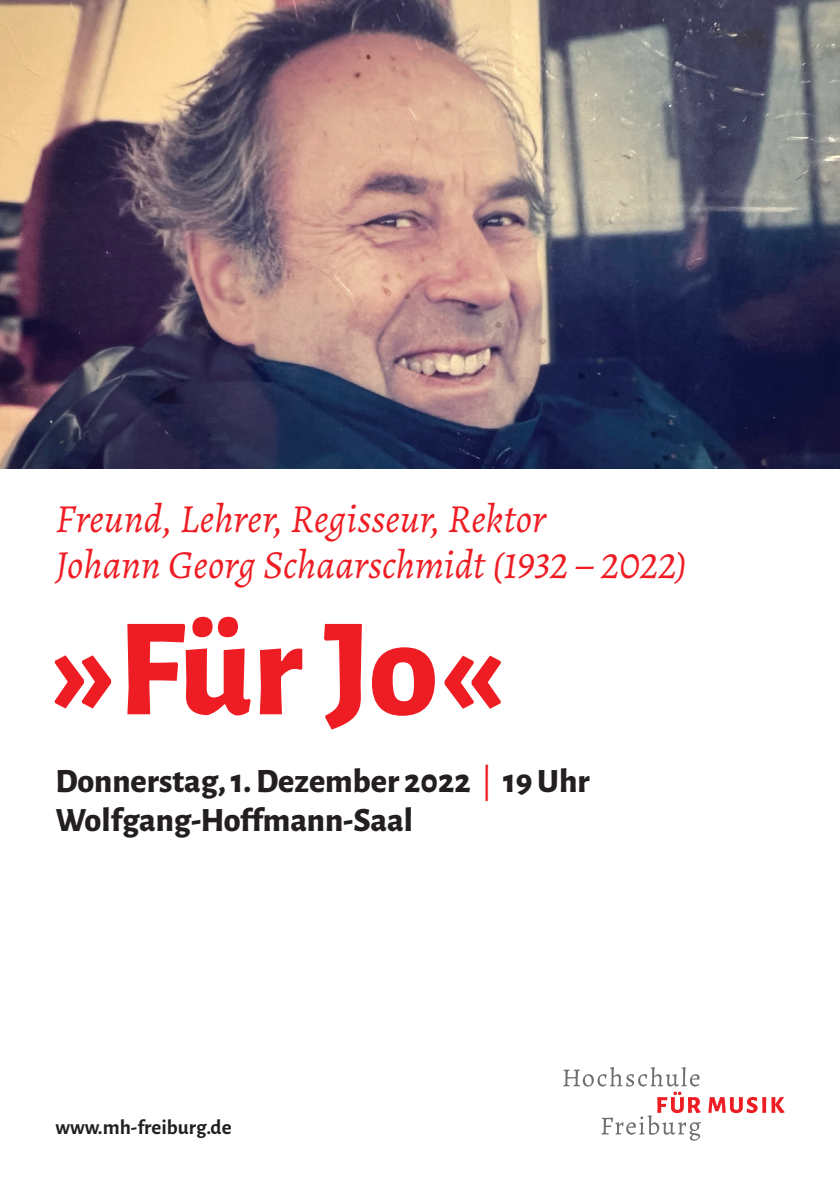
<style>
.page{position:relative;width:840px;height:1191px;background:#fff}
.page>*{position:absolute;margin:0;border:0;box-sizing:border-box;transform-origin:0 0}
.t1{font:800 140px "Alegreya Sans";color:#ee1d23}
.t2{font:italic 40px/46px "Alegreya";color:#ee1d23}
.t3{font:800 34px/39px "Alegreya Sans";color:#231f20}
.t4{font:700 21px "Alegreya Sans";color:#231f20}
.s1{font-family:"Alegreya";font-weight:400;color:#ee1d23}
</style>
<div class="page">
<svg style="left:708px;top:1096px;width:57px;height:17px"></svg>
<svg style="left:771px;top:1097px;width:13px;height:16px"></svg>
<svg style="left:563px;top:1067px;width:137px;height:73px"></svg>
<img style="left:0;top:0;width:839px;height:468px">
<p class="t2" style="left:55px;top:495px;width:633px">Freund, Lehrer, Regisseur, Rektor<br>Johann Georg Schaarschmidt (1932 – 2022)</p>
<h1 class="t1" style="left:55px;top:562px;width:446px">»Für Jo«</h1>
<p class="t3" style="left:55px;top:759px;width:535px">Donnerstag, 1. Dezember 2022 <span class="s1">|</span> 19 Uhr<br>Wolfgang-Hoffmann-Saal</p>
<p class="t4" style="left:55px;top:1112px;width:178px">www.mh-freiburg.de</p>
</div>
